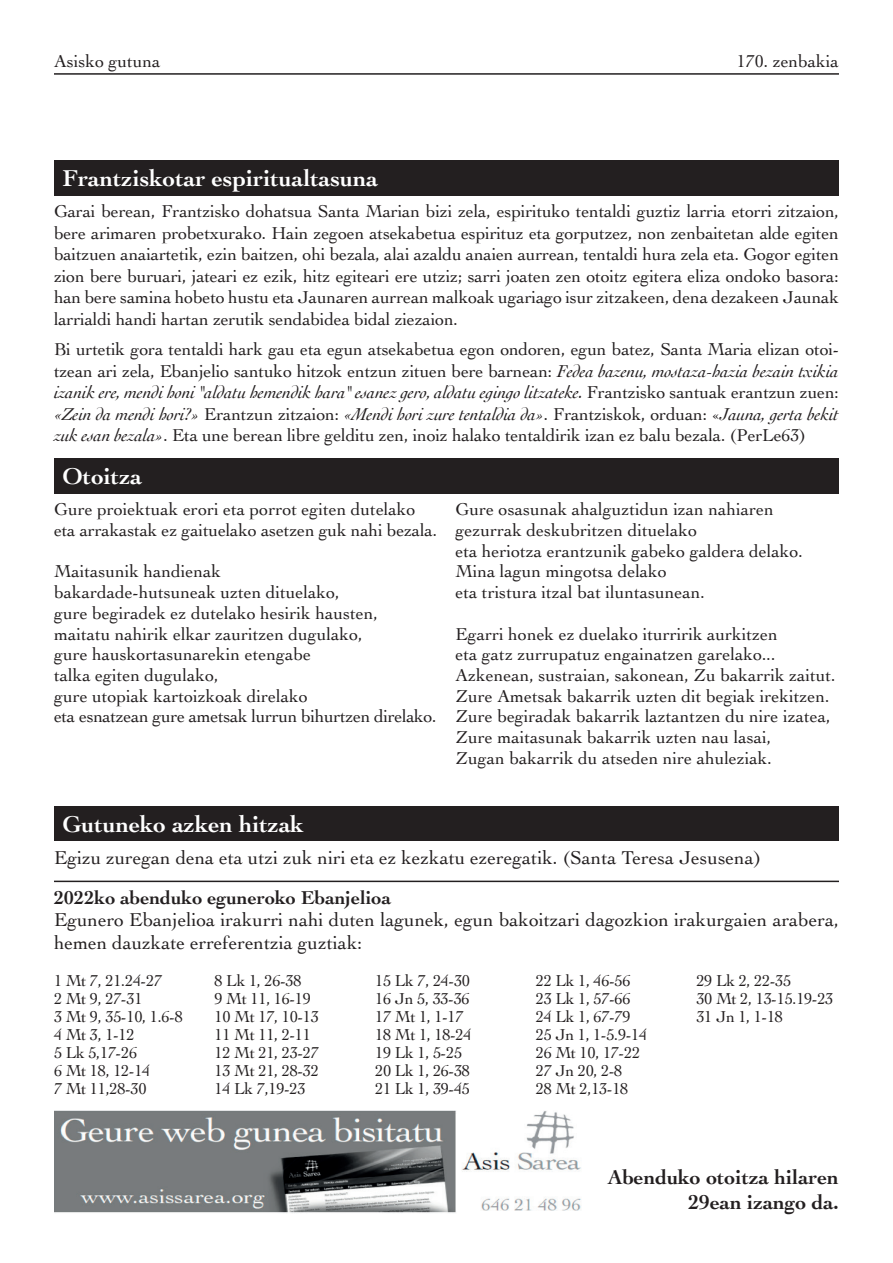
<style>
.page{position:relative;width:893px;height:1263px;background:#fff}
.page>*{position:absolute;margin:0;border:0;box-sizing:border-box;transform-origin:0 0}
.t1{font:700 24px "Cochin";color:#fff}
.t2{font:700 21px/25.2px "Cochin";color:#231f20;text-align:right}
.t3{font:19.5px/22.5px "Cochin";color:#231f20}
.t4{font:700 19.5px "Cochin";color:#231f20}
.t5{font:18px/20.7px "Cochin";color:#231f20}
.t6{font:16.5px/18px "Cochin";letter-spacing:-.02em;color:#231f20}
.s1{font-style:italic}
</style>
<div class="page">
<hr style="left:54px;top:73px;width:785px;height:2px;background:#231f20">
<div style="left:54px;top:160px;width:785px;height:36px;background:#231f20"></div>
<div style="left:54px;top:458px;width:785px;height:36px;background:#231f20"></div>
<div style="left:54px;top:807px;width:785px;height:34px;background:#231f20"></div>
<img style="left:54px;top:1110px;width:527px;height:103px">
<hr style="left:54px;top:881px;width:785px;height:1px;background:#231f20">
<p class="t5" style="left:54px;top:50px;width:108px">Asisko gutuna</p>
<h1 class="t1" style="left:63px;top:162px;width:317px">Frantziskotar espiritualtasuna</h1>
<p class="t5" style="left:737px;top:50px;width:104px">170. zenbakia</p>
<p class="t5" style="left:54px;top:199px;width:786px;line-height:21.6px;text-align:justify">Garai berean, Frantzisko dohatsua Santa Marian bizi zela, espirituko tentaldi guztiz larria etorri zitzaion, bere arimaren probetxurako. Hain zegoen atsekabetua espirituz eta gorputzez, non zenbaitetan alde egiten baitzuen anaiartetik, ezin baitzen, ohi bezala, alai azaldu anaien aurrean, tentaldi hura zela eta. Gogor egiten zion bere buruari, jateari ez ezik, hitz egiteari ere utziz; sarri joaten zen otoitz egitera eliza ondoko basora: han bere samina hobeto hustu eta Jaunaren aurrean malkoak ugariago isur zitzakeen, dena dezakeen Jaunak larrialdi handi hartan zerutik sendabidea bidal ziezaion.</p>
<p class="t5" style="left:54px;top:338px;width:787px;line-height:21.6px;text-align:justify">Bi urtetik gora tentaldi hark gau eta egun atsekabetua egon ondoren, egun batez, Santa Maria elizan otoi&shy;tzean ari zela, Ebanjelio santuko hitzok entzun zituen bere barnean: <span class="s1">Fedea bazenu, mostaza-hazia bezain txikia izanik ere, mendi honi "aldatu hemendik hara" esanez gero, aldatu egingo litzateke.</span> Frantzisko santuak erantzun zuen: <span class="s1">«Zein da mendi hori?»</span> Erantzun zitzaion: <span class="s1">«Mendi hori zure tentaldia da»</span>. Frantziskok, orduan: «<span class="s1">Jauna, gerta bekit zuk esan bezala»</span>. Eta une berean libre gelditu zen, inoiz halako tentaldirik izan ez balu bezala. (PerLe63)</p>
<h1 class="t1" style="left:63px;top:460px;width:81px">Otoitza</h1>
<p class="t5" style="left:54px;top:498px;width:385px">Gure proiektuak erori eta porrot egiten dutelako eta arrakastak ez gaituelako asetzen guk nahi bezala.</p>
<p class="t5" style="left:54px;top:560px;width:384px">Maitasunik handienak<br>bakardade-hutsuneak uzten dituelako,<br>gure begiradek ez dutelako hesirik hausten, maitatu nahirik elkar zauritzen dugulako,<br>gure hauskortasunarekin etengabe<br>talka egiten dugulako,<br>gure utopiak kartoizkoak direlako<br>eta esnatzean gure ametsak lurrun bihurtzen direlako.</p>
<h1 class="t1" style="left:63px;top:808px;width:243px">Gutuneko azken hitzak</h1>
<p class="t5" style="left:455px;top:498px;width:349px">Gure osasunak ahalguztidun izan nahiaren gezurrak deskubritzen dituelako<br>eta heriotza erantzunik gabeko galdera delako.<br>Mina lagun mingotsa delako<br>eta tristura itzal bat iluntasunean.</p>
<p class="t5" style="left:455px;top:622px;width:382px">Egarri honek ez duelako iturririk aurkitzen<br>eta gatz zurrupatuz engainatzen garelako...<br>Azkenean, sustraian, sakonean, Zu bakarrik zaitut.<br>Zure Ametsak bakarrik uzten dit begiak irekitzen.<br>Zure begiradak bakarrik laztantzen du nire izatea, Zure maitasunak bakarrik uzten nau lasai,<br>Zugan bakarrik du atseden nire ahuleziak.</p>
<p class="t3" style="left:54px;top:845px;width:709px">Egizu zuregan dena eta utzi zuk niri eta ez kezkatu ezeregatik. (Santa Teresa Jesusena)</p>
<p class="t4" style="left:54px;top:884px;width:339px">2022ko abenduko eguneroko Ebanjelioa</p>
<p class="t3" style="left:54px;top:908px;width:786px">Egunero Ebanjelioa irakurri nahi duten lagunek, egun bakoitzari dagozkion irakurgaien arabera, hemen dauzkate erreferentzia guztiak:</p>
<p class="t6" style="left:54px;top:971px;width:130px">1 Mt 7, 21.24-27<br>2 Mt 9, 27-31<br>3 Mt 9, 35-10, 1.6-8<br>4 Mt 3, 1-12<br>5 Lk 5,17-26<br>6 Mt 18, 12-14<br>7 Mt 11,28-30</p>
<p class="t6" style="left:215px;top:971px;width:106px">8 Lk 1, 26-38<br>9 Mt 11, 16-19<br>10 Mt 17, 10-13<br>11 Mt 11, 2-11<br>12 Mt 21, 23-27<br>13 Mt 21, 28-32<br>14 Lk 7,19-23</p>
<p class="t6" style="left:375px;top:971px;width:98px">15 Lk 7, 24-30<br>16 Jn 5, 33-36<br>17 Mt 1, 1-17<br>18 Mt 1, 18-24<br>19 Lk 1, 5-25<br>20 Lk 1, 26-38<br>21 Lk 1, 39-45</p>
<p class="t6" style="left:536px;top:971px;width:113px">22 Lk 1, 46-56<br>23 Lk 1, 57-66<br>24 Lk 1, 67-79<br>25 Jn 1, 1-5.9-14<br>26 Mt 10, 17-22<br>27 Jn 20, 2-8<br>28 Mt 2,13-18</p>
<p class="t6" style="left:696px;top:971px;width:139px">29 Lk 2, 22-35<br>30 Mt 2, 13-15.19-23<br>31 Jn 1, 1-18</p>
<p class="t2" style="left:608px;top:1163px;width:233px">Abenduko otoitza hilaren<br>29ean izango da.</p>
</div>
